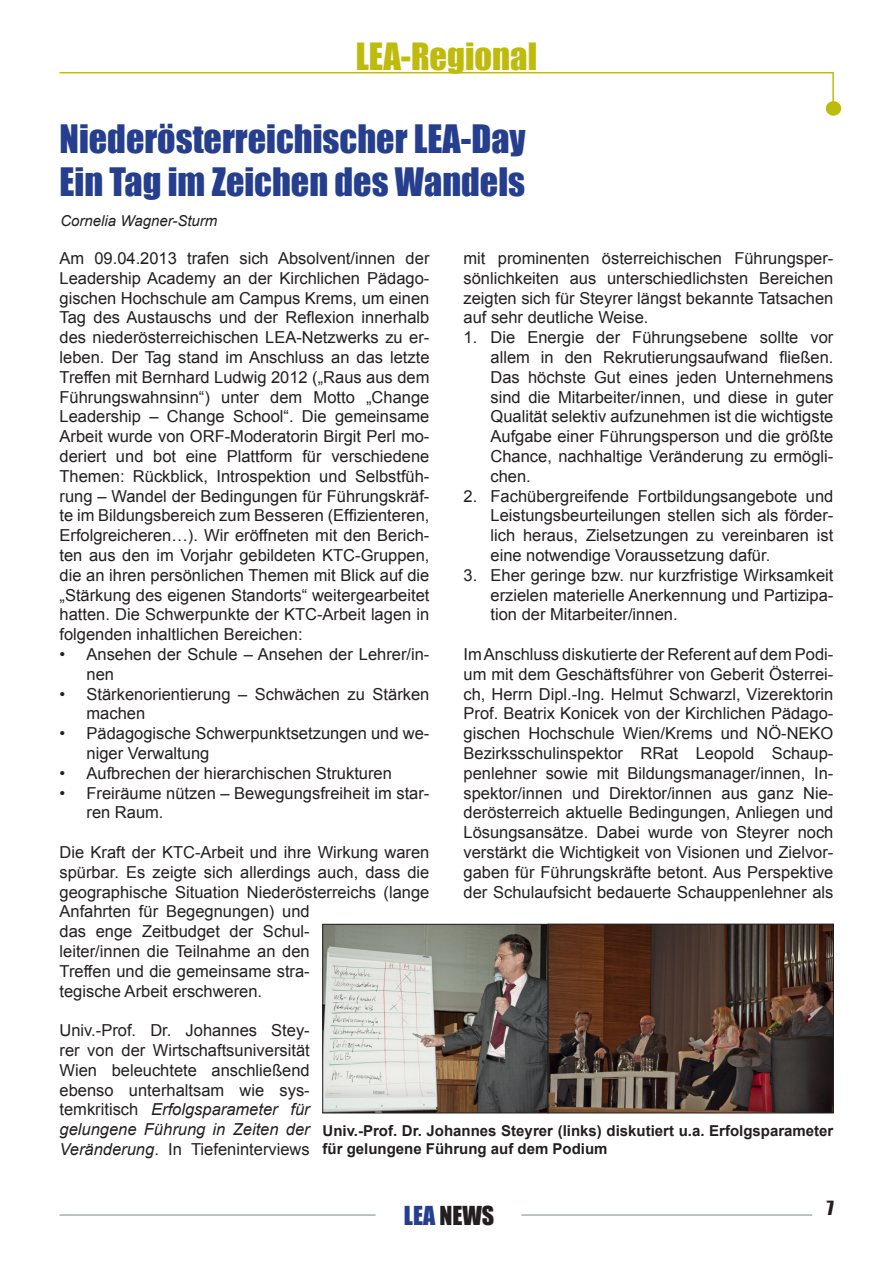
<style>
.page{position:relative;width:893px;height:1263px;background:#fff}
.page>*{position:absolute;margin:0;border:0;box-sizing:border-box;transform-origin:0 0}
.Überschrift_2{font:36px/43.2px "Impact";color:#253f8e}
.Überschrift_1{font:34.5px "Impact";color:#bebb0d}
.t1{font:24px "Impact";color:#231f20}
.t2{font:18px "Impact";color:#231f20}
.Textfeld{font:16.5px/19.8px "Arial";color:#231f20;text-align:justify}
.Interviewfrage{font:16.5px/19.8px "Arial";color:#231f20;text-align:justify}
.Interviewfrage-2{font:700 15px/18px "Arial";color:#231f20}
.Biografie{font:italic 15px "Arial";color:#231f20}
.s1{font-style:italic}
.s2{color:#253f8e}
</style>
<div class="page">
<hr style="left:60px;top:1215px;width:316px;height:1px;background:#748994">
<hr style="left:521px;top:1215px;width:291px;height:1px;background:#748994">
<hr style="left:60px;top:72px;width:773px;height:1px;background:#bebb0d">
<hr style="left:832px;top:72px;width:2px;height:36px;background:#bebb0d">
<div style="left:826px;top:101px;width:15px;height:15px;background:#bebb0d;border-radius:50%"></div>
<img style="left:325px;top:926px;width:507px;height:185px">
<div style="left:323px;top:924px;width:225px;height:189px;border:1px solid #231f20"></div>
<div style="left:548px;top:924px;width:286px;height:189px;border:1px solid #231f20"></div>
<p class="Überschrift_1" style="left:356px;top:29px;width:183px">LEA-Regional</p>
<p class="Überschrift_2" style="left:60px;top:116px;width:468px">Niederösterreichischer LEA-Day<br>Ein Tag im Zeichen des Wandels</p>
<p class="Biografie" style="left:60px;top:211px;width:159px">Cornelia Wagner-Sturm</p>
<p class="Interviewfrage" style="left:60px;top:248px;width:371px">Am 09.04.2013 trafen sich Absolvent/innen der Leadership Academy an der Kirchlichen Pädago&shy;gischen Hochschule am Campus Krems, um einen Tag des Austauschs und der Reflexion innerhalb des niederösterreichischen LEA-Netzwerks zu er&shy;leben. Der Tag stand im Anschluss an das letzte Treffen mit Bernhard Ludwig 2012 („Raus aus dem Führungswahnsinn“) unter dem Motto „Change Leadership – Change School“. Die gemeinsame Arbeit wurde von ORF-Moderatorin Birgit Perl mo&shy;deriert und bot eine Plattform für verschiedene Themen: Rückblick, Introspektion und Selbstfüh&shy;rung – Wandel der Bedingungen für Führungskräf&shy;te im Bildungsbereich zum Besseren (Effizienteren, Erfolgreicheren…). Wir eröffneten mit den Berich&shy;ten aus den im Vorjahr gebildeten KTC-Gruppen, die an ihren persönlichen Themen mit Blick auf die „Stärkung des eigenen Standorts“ weitergearbeitet hatten. Die Schwerpunkte der KTC-Arbeit lagen in folgenden inhaltlichen Bereichen:</p>
<p class="Textfeld" style="left:87px;top:644px;width:344px;text-indent:-27px">• Ansehen der Schule – Ansehen der Lehrer/in&shy;nen</p>
<p class="Textfeld" style="left:87px;top:684px;width:344px;text-indent:-27px">• Stärkenorientierung – Schwächen zu Stärken machen</p>
<p class="Textfeld" style="left:87px;top:724px;width:344px;text-indent:-27px">• Pädagogische Schwerpunktsetzungen und we&shy;niger Verwaltung</p>
<p class="Textfeld" style="left:60px;top:763px;width:334px">• Aufbrechen der hierarchischen Strukturen</p>
<p class="Textfeld" style="left:87px;top:783px;width:344px;text-indent:-27px">• Freiräume nützen – Bewegungsfreiheit im star&shy;ren Raum.</p>
<p class="Textfeld" style="left:60px;top:842px;width:371px;text-align:left">Die Kraft der KTC-Arbeit und ihre Wirkung waren spürbar. Es zeigte sich allerdings auch, dass die geographische Situation Niederösterreichs (lange Anfahrten für Begegnungen) und<br>das enge Zeitbudget der Schul-<br>leiter/innen die Teilnahme an den<br>Treffen und die gemeinsame stra-<br>tegische Arbeit erschweren.</p>
<p class="Textfeld" style="left:60px;top:1021px;width:252px">Univ.-Prof. Dr. Johannes Stey&shy;rer von der Wirtschaftsuniversität Wien beleuchtete anschließend ebenso unterhaltsam wie sys&shy;temkritisch <span class="s1">Erfolgsparameter für gelungene Führung in Zeiten der Veränderung</span>. In Tiefeninterviews</p>
<p class="Textfeld" style="left:463px;top:248px;width:371px">mit prominenten österreichischen Führungsper&shy;sönlichkeiten aus unterschiedlichsten Bereichen zeigten sich für Steyrer längst bekannte Tatsachen auf sehr deutliche Weise.</p>
<p class="Textfeld" style="left:490px;top:328px;width:344px;text-indent:-27px">1. Die Energie der Führungsebene sollte vor allem in den Rekrutierungsaufwand fließen.<br>Das höchste Gut eines jeden Unternehmens sind die Mitarbeiter/innen, und diese in guter Qualität selektiv aufzunehmen ist die wichtigste Aufgabe einer Führungsperson und die größte Chance, nachhaltige Veränderung zu ermögli&shy;chen.</p>
<p class="Textfeld" style="left:490px;top:486px;width:344px;text-indent:-27px">2. Fachübergreifende Fortbildungsangebote und Leistungsbeurteilungen stellen sich als förder&shy;lich heraus, Zielsetzungen zu vereinbaren ist eine notwendige Voraussetzung dafür.</p>
<p class="Textfeld" style="left:490px;top:565px;width:344px;text-indent:-27px">3. Eher geringe bzw. nur kurzfristige Wirksamkeit erzielen materielle Anerkennung und Partizipa&shy;tion der Mitarbeiter/innen.</p>
<p class="Textfeld" style="left:463px;top:644px;width:371px">Im Anschluss diskutierte der Referent auf dem Podi&shy;um mit dem Geschäftsführer von Geberit Österrei&shy;ch, Herrn Dipl.-Ing. Helmut Schwarzl, Vizerektorin Prof. Beatrix Konicek von der Kirchlichen Pädago&shy;gischen Hochschule Wien/Krems und NÖ-NEKO Bezirksschulinspektor RRat Leopold Schaup&shy;penlehner sowie mit Bildungsmanager/innen, In&shy;spektor/innen und Direktor/innen aus ganz Nie&shy;derösterreich aktuelle Bedingungen, Anliegen und Lösungsansätze. Dabei wurde von Steyrer noch verstärkt die Wichtigkeit von Visionen und Zielvor&shy;gaben für Führungskräfte betont. Aus Perspektive der Schulaufsicht bedauerte Schauppenlehner als</p>
<p class="Interviewfrage-2" style="left:323px;top:1122px;width:512px">Univ.-Prof. Dr. Johannes Steyrer (links) diskutiert u.a. Erfolgsparameter für gelungene Führung auf dem Podium</p>
<h3 class="t1" style="left:404px;top:1197px;width:92px"><span class="s2">LEA</span> NEWS</h3>
<p class="t2" style="left:827px;top:1194px;width:9px">7</p>
</div>
